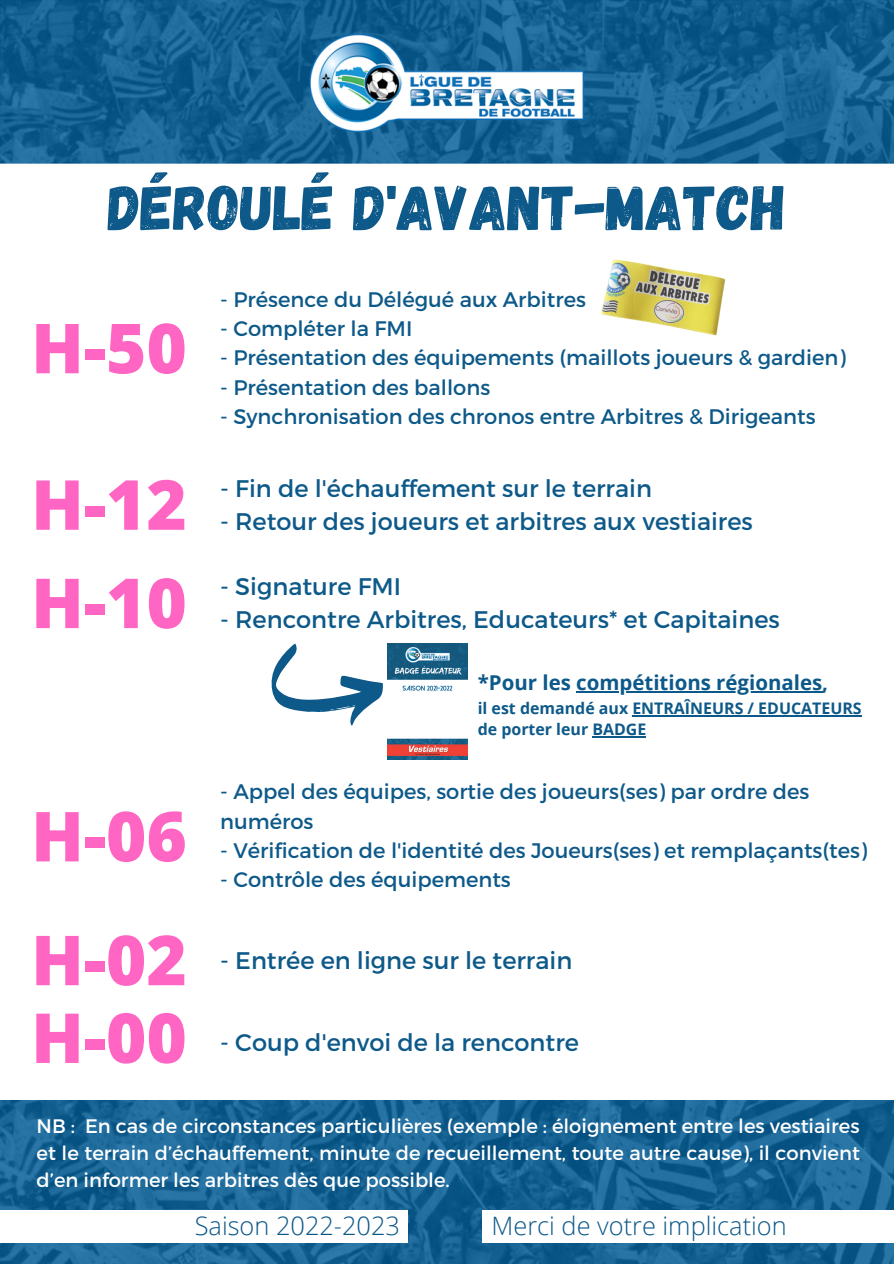
<style>
.page{position:relative;width:894px;height:1264px;background:#fff}
.page>*{position:absolute;margin:0;border:0;box-sizing:border-box;transform-origin:0 0}
.t1{font:800 69px/98.2px "Open Sans";color:#ff66c4}
.t2{font:63px "Gagalin";color:#0d5989}
.t3{font:300 25.35px "Open Sans";color:#0b5788}
.t4{font:24px "Montserrat";color:#0d5989}
.t5{font:21px/29.2px "Montserrat";color:#0d5989}
.t6{font:700 20.4px "Open Sans";color:#0d5989}
.t7{font:19.5px/27px "Montserrat";color:#fff;text-align:justify}
.t8{font:700 15.9px/21.5px "Open Sans";color:#0d5989}
</style>
<div class="page">
<img style="left:0;top:0;width:893px;height:163px">
<img style="left:0;top:1100px;width:893px;height:163px">
<img style="left:387px;top:643px;width:80px;height:116px">
<svg style="left:271px;top:643px;width:112px;height:83px"></svg>
<div style="left:0;top:1210px;width:407px;height:33px;background:#fff"></div>
<div style="left:482px;top:1210px;width:411px;height:33px;background:#fff"></div>
<img style="left:601px;top:259px;width:125px;height:77px">
<hr style="left:576px;top:691px;width:246px;height:1px;background:#0d5989">
<hr style="left:632px;top:715px;width:229px;height:1px;background:#0d5989">
<hr style="left:592px;top:736px;width:54px;height:1px;background:#0d5989">
<h2 class="t2" style="left:108px;top:167px;width:679px">DÉROULÉ D'AVANT-MATCH</h2>
<h1 class="t1" style="left:31px;top:297px;width:157px">H-50</h1>
<h1 class="t1" style="left:31px;top:454px;width:157px">H-12<br>H-10</h1>
<h1 class="t1" style="left:31px;top:772px;width:157px;line-height:123.8px">H-06<br>H-02</h1>
<h1 class="t1" style="left:31px;top:987px;width:157px">H-00</h1>
<p class="t5" style="left:220px;top:284px;width:367px">- Présence du Délégué aux Arbitres</p>
<p class="t5" style="left:220px;top:313px;width:194px">- Compléter la FMI</p>
<p class="t5" style="left:220px;top:342px;width:626px">- Présentation des équipements (maillots joueurs &amp; gardien)</p>
<p class="t5" style="left:220px;top:371px;width:271px">- Présentation des ballons</p>
<p class="t5" style="left:220px;top:401px;width:596px">- Synchronisation des chronos entre Arbitres &amp; Dirigeants</p>
<p class="t4" style="left:220px;top:473px;width:433px">- Fin de l'échauffement sur le terrain</p>
<p class="t4" style="left:220px;top:505px;width:534px">- Retour des joueurs et arbitres aux vestiaires</p>
<p class="t4" style="left:220px;top:571px;width:182px">- Signature FMI</p>
<p class="t4" style="left:220px;top:603px;width:561px">- Rencontre Arbitres, Educateurs* et Capitaines</p>
<p class="t6" style="left:477px;top:668px;width:352px">*Pour les compétitions régionales,</p>
<p class="t8" style="left:477px;top:697px;width:385px">il est demandé aux ENTRAÎNEURS / EDUCATEURS de porter leur BADGE</p>
<p class="t5" style="left:220px;top:776px;width:590px">- Appel des équipes, sortie des joueurs(ses) par ordre des numéros</p>
<p class="t5" style="left:220px;top:834px;width:648px">- Vérification de l'identité des Joueurs(ses) et remplaçants(tes)</p>
<p class="t5" style="left:220px;top:864px;width:292px">- Contrôle des équipements</p>
<p class="t4" style="left:220px;top:944px;width:353px">- Entrée en ligne sur le terrain</p>
<p class="t4" style="left:220px;top:1026px;width:360px">- Coup d'envoi de la rencontre</p>
<p class="t7" style="left:37px;top:1111px;width:824px">NB : En cas de circonstances particulières (exemple : éloignement entre les vestiaires et le terrain d’échauffement, minute de recueillement, toute autre cause), il convient d’en informer les arbitres dès que possible.</p>
<p class="t3" style="left:195px;top:1207px;width:207px">Saison 2022-2023</p>
<p class="t3" style="left:491px;top:1207px;width:296px">Merci de votre implication</p>
</div>
